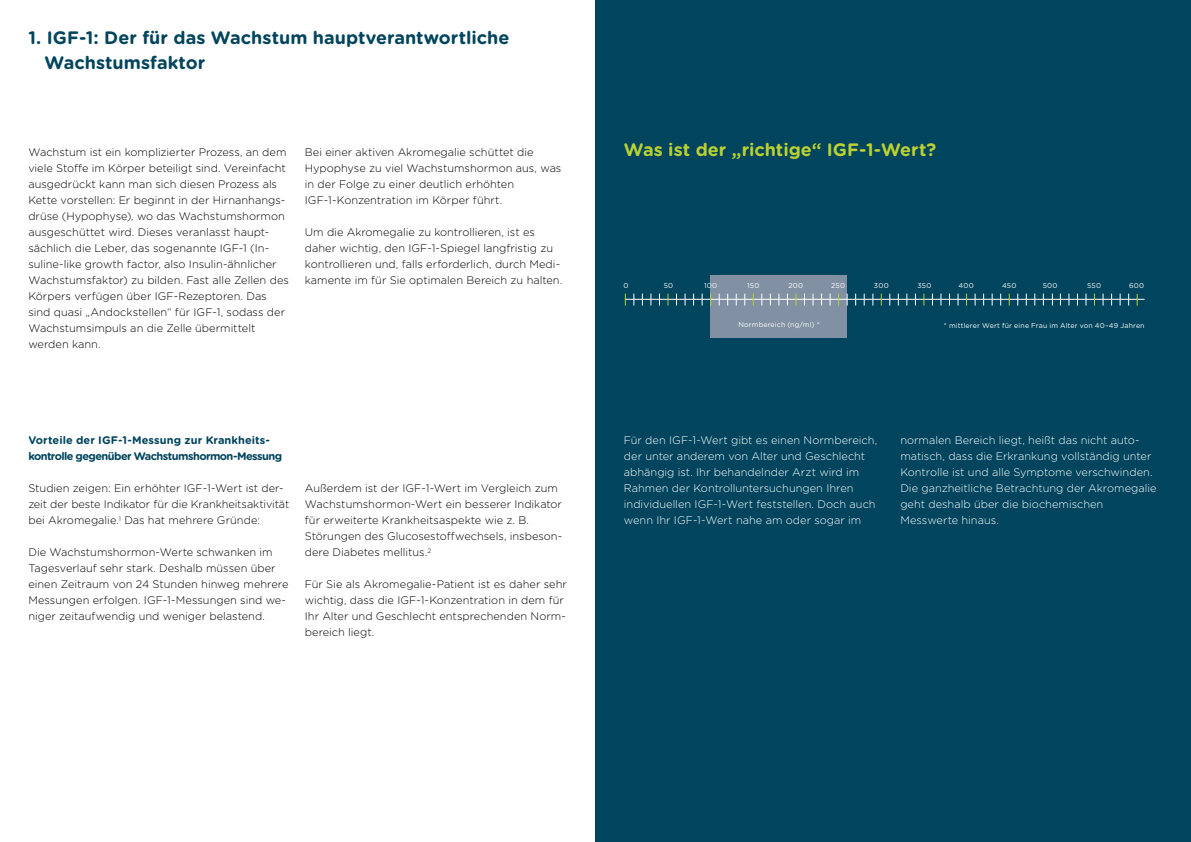
<style>
.page{position:relative;width:1191px;height:842px;background:#fff}
.page>*{position:absolute;margin:0;border:0;box-sizing:border-box;transform-origin:0 0}
.t1{font:700 18px/25px "Gotham Rounded";letter-spacing:.005em;color:#00445d}
.t2{font:700 18px "Gotham Rounded";color:#bbd032}
.t3{font:300 11px/16px "Gotham Rounded";color:#000}
.t4{font:300 11px/16px "Gotham Rounded";color:#fff}
.t5{font:700 11px/16px "Gotham Rounded";letter-spacing:-.05em;color:#00445d}
.t6{font:7px "Gotham Rounded";letter-spacing:.025em;color:#fff}
</style>
<div class="page">
<div style="left:595px;top:0;width:596px;height:842px;background:#00445d"></div>
<div style="left:710px;top:275px;width:137px;height:62px;background:#8191a3"></div>
<hr style="left:625px;top:299px;width:519px;height:1px;background:#fff">
<svg style="left:625px;top:294px;width:1px;height:12px"></svg>
<svg style="left:633px;top:294px;width:1px;height:12px"></svg>
<svg style="left:650px;top:294px;width:1px;height:12px"></svg>
<svg style="left:667px;top:294px;width:1px;height:12px"></svg>
<svg style="left:684px;top:294px;width:1px;height:12px"></svg>
<svg style="left:701px;top:294px;width:1px;height:12px"></svg>
<svg style="left:710px;top:294px;width:1px;height:12px"></svg>
<svg style="left:718px;top:294px;width:1px;height:12px"></svg>
<svg style="left:735px;top:294px;width:1px;height:12px"></svg>
<svg style="left:753px;top:294px;width:1px;height:12px"></svg>
<svg style="left:778px;top:294px;width:1px;height:12px"></svg>
<svg style="left:795px;top:294px;width:1px;height:12px"></svg>
<svg style="left:812px;top:294px;width:1px;height:12px"></svg>
<svg style="left:829px;top:294px;width:1px;height:12px"></svg>
<svg style="left:838px;top:294px;width:1px;height:12px"></svg>
<svg style="left:846px;top:294px;width:1px;height:12px"></svg>
<svg style="left:863px;top:294px;width:1px;height:12px"></svg>
<svg style="left:880px;top:294px;width:1px;height:12px"></svg>
<svg style="left:889px;top:294px;width:1px;height:12px"></svg>
<svg style="left:897px;top:294px;width:1px;height:12px"></svg>
<svg style="left:906px;top:294px;width:1px;height:12px"></svg>
<svg style="left:923px;top:294px;width:1px;height:12px"></svg>
<svg style="left:940px;top:294px;width:1px;height:12px"></svg>
<svg style="left:957px;top:294px;width:1px;height:12px"></svg>
<svg style="left:966px;top:294px;width:1px;height:12px"></svg>
<svg style="left:974px;top:294px;width:1px;height:12px"></svg>
<svg style="left:991px;top:294px;width:1px;height:12px"></svg>
<svg style="left:1008px;top:294px;width:1px;height:12px"></svg>
<svg style="left:1017px;top:294px;width:1px;height:12px"></svg>
<svg style="left:1025px;top:294px;width:1px;height:12px"></svg>
<svg style="left:1034px;top:294px;width:1px;height:12px"></svg>
<svg style="left:1042px;top:294px;width:1px;height:12px"></svg>
<svg style="left:1068px;top:294px;width:1px;height:12px"></svg>
<svg style="left:1085px;top:294px;width:1px;height:12px"></svg>
<svg style="left:1094px;top:294px;width:1px;height:12px"></svg>
<svg style="left:1102px;top:294px;width:1px;height:12px"></svg>
<svg style="left:1119px;top:294px;width:1px;height:12px"></svg>
<svg style="left:1136px;top:294px;width:1px;height:12px"></svg>
<svg style="left:872px;top:294px;width:1px;height:12px"></svg>
<h1 class="t1" style="left:45px;top:25px;width:466px;text-indent:-16px">1. IGF-1: Der für das Wachstum hauptverantwortliche<br>Wachstumsfaktor</h1>
<p class="t3" style="left:28px;top:144px;width:262px">Wachstum ist ein komplizierter Prozess, an dem viele Stoffe im Körper beteiligt sind. Vereinfacht ausgedrückt kann man sich diesen Prozess als Kette vorstellen: Er beginnt in der Hirnanhangs&shy;drüse (Hypophyse), wo das Wachstumshormon ausgeschüttet wird. Dieses veranlasst haupt&shy;sächlich die Leber, das sogenannte IGF-1 (In&shy;suline-like growth factor, also Insulin-ähnlicher Wachstumsfaktor) zu bilden. Fast alle Zellen des Körpers verfügen über IGF-Rezeptoren. Das sind quasi „Andockstellen“ für IGF-1, sodass der Wachstumsimpuls an die Zelle übermittelt werden kann.</p>
<p class="t3" style="left:305px;top:144px;width:258px">Bei einer aktiven Akromegalie schüttet die Hypophyse zu viel Wachstumshormon aus, was in der Folge zu einer deutlich erhöhten IGF-1-Konzentration im Körper führt.</p>
<p class="t3" style="left:305px;top:224px;width:259px">Um die Akromegalie zu kontrollieren, ist es daher wichtig, den IGF-1-Spiegel langfristig zu kontrollieren und, falls erforderlich, durch Medi&shy;kamente im für Sie optimalen Bereich zu halten.</p>
<p class="t5" style="left:28px;top:432px;width:255px">Vorteile der IGF-1-Messung zur Krankheits&shy;kontrolle gegenüber Wachstumshormon-Messung</p>
<p class="t3" style="left:28px;top:480px;width:262px">Studien zeigen: Ein erhöhter IGF-1-Wert ist der&shy;zeit der beste Indikator für die Krankheitsaktivität bei Akromegalie.<sup>1</sup> Das hat mehrere Gründe:</p>
<p class="t3" style="left:28px;top:544px;width:262px">Die Wachstumshormon-Werte schwanken im Tagesverlauf sehr stark. Deshalb müssen über einen Zeitraum von 24 Stunden hinweg mehrere Messungen erfolgen. IGF-1-Messungen sind we&shy;niger zeitaufwendig und weniger belastend.</p>
<p class="t3" style="left:305px;top:480px;width:259px">Außerdem ist der IGF-1-Wert im Vergleich zum Wachstumshormon-Wert ein besserer Indikator für erweiterte Krankheitsaspekte wie z. B.<br>Störungen des Glucosestoffwechsels, insbeson&shy;dere Diabetes mellitus.<sup>2</sup></p>
<p class="t3" style="left:305px;top:576px;width:263px">Für Sie als Akromegalie-Patient ist es daher sehr wichtig, dass die IGF-1-Konzentration in dem für Ihr Alter und Geschlecht entsprechenden Norm&shy;bereich liegt.</p>
<h1 class="t2" style="left:624px;top:137px;width:314px">Was ist der „richtige“ IGF-1-Wert?</h1>
<p class="t6" style="left:623px;top:281px;width:7px">0</p>
<p class="t6" style="left:664px;top:281px;width:11px">50</p>
<p class="t6" style="left:704px;top:281px;width:15px">100</p>
<p class="t6" style="left:747px;top:281px;width:14px">150</p>
<p class="t6" style="left:788px;top:281px;width:16px">200</p>
<p class="t6" style="left:831px;top:281px;width:15px">250</p>
<p class="t6" style="left:874px;top:281px;width:16px">300</p>
<p class="t6" style="left:917px;top:281px;width:15px">350</p>
<p class="t6" style="left:958px;top:281px;width:17px">400</p>
<p class="t6" style="left:1002px;top:281px;width:16px">450</p>
<p class="t6" style="left:1042px;top:281px;width:16px">500</p>
<p class="t6" style="left:1087px;top:281px;width:15px">550</p>
<p class="t6" style="left:738px;top:320px;width:83px">Normbereich (ng/ml) *</p>
<p class="t6" style="left:1129px;top:281px;width:17px">600</p>
<p class="t6" style="left:944px;top:320px;width:202px">* mittlerer Wert für eine Frau im Alter von 40–49 Jahren</p>
<p class="t4" style="left:624px;top:432px;width:255px">Für den IGF-1-Wert gibt es einen Normbereich, der unter anderem von Alter und Geschlecht abhängig ist. Ihr behandelnder Arzt wird im Rahmen der Kontrolluntersuchungen Ihren individuellen IGF-1-Wert feststellen. Doch auch wenn Ihr IGF-1-Wert nahe am oder sogar im</p>
<p class="t4" style="left:900px;top:432px;width:258px">normalen Bereich liegt, heißt das nicht auto&shy;matisch, dass die Erkrankung vollständig unter Kontrolle ist und alle Symptome verschwinden.<br>Die ganzheitliche Betrachtung der Akromegalie geht deshalb über die biochemischen Messwerte hinaus.</p>
</div>
